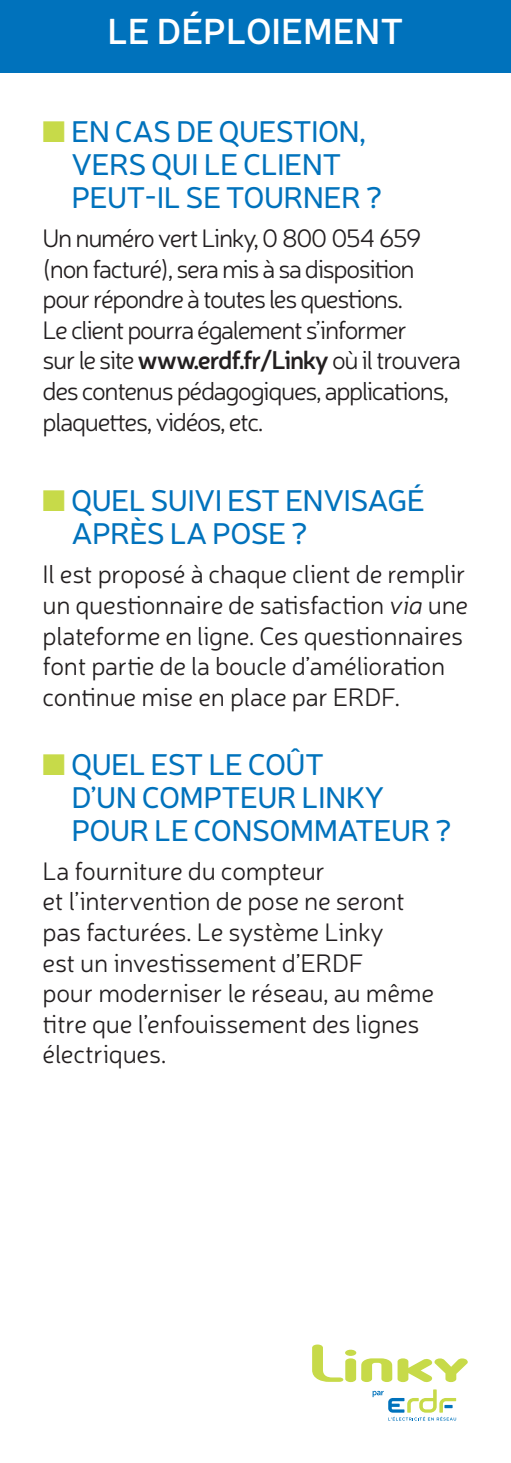
<style>
.page{position:relative;width:511px;height:1463px;background:#fff}
.page>*{position:absolute;margin:0;border:0;box-sizing:border-box;transform-origin:0 0}
.t1{font:600 36px "Neris";color:#fff}
.t2{font:30px/33px "Neris";letter-spacing:-.02em;color:#0072bc}
.t3{font:300 25.5px/30.6px "Neris";letter-spacing:-.02em;color:#231f20}
.t4{font:300 25.5px/30.6px "Neris";letter-spacing:-.05em;color:#231f20}
.s1{color:#c7da49}
.s2{font-weight:600}
.s3{font-style:italic}
</style>
<div class="page">
<div style="left:0;top:0;width:510px;height:72px;background:#0072bc"></div>
<svg style="left:312px;top:1344px;width:155px;height:38px"></svg>
<div style="left:345px;top:1349px;width:11px;height:7px;background:#c7da49;border-radius:50%"></div>
<svg style="left:372px;top:1389px;width:83px;height:31px"></svg>
<p class="t1" style="left:107px;top:7px;width:297px">LE DÉPLOIEMENT</p>
<p class="t2" style="left:71px;top:114px;width:312px;text-indent:-29px"><span class="s1">■</span> EN CAS DE QUESTION,<br>VERS QUI LE CLIENT<br>PEUT-IL SE TOURNER ?</p>
<p class="t4" style="left:43px;top:222px;width:419px">Un numéro vert Linky, 0 800 054 659 (non facturé), sera mis à sa disposition pour répondre à toutes les questions.<br>Le client pourra également s’informer<br>sur le site <span class="s2">www.erdf.fr/Linky</span> où il trouvera des contenus pédagogiques, applications, plaquettes, vidéos, etc.</p>
<p class="t2" style="left:71px;top:483px;width:354px;text-indent:-29px"><span class="s1">■</span> QUEL SUIVI EST ENVISAGÉ<br>APRÈS LA POSE ?</p>
<p class="t3" style="left:43px;top:558px;width:427px">Il est proposé à chaque client de remplir un questionnaire de satisfaction <span class="s3">via</span> une plateforme en ligne. Ces questionnaires font partie de la boucle d’amélioration continue mise en place par ERDF.</p>
<p class="t2" style="left:71px;top:746px;width:381px;text-indent:-29px"><span class="s1">■</span> QUEL EST LE COÛT<br>D’UN COMPTEUR LINKY<br>POUR LE CONSOMMATEUR ?</p>
<p class="t3" style="left:43px;top:855px;width:393px">La fourniture du compteur<br>et l’intervention de pose ne seront pas facturées. Le système Linky<br>est un investissement d’ERDF<br>pour moderniser le réseau, au même titre que l’enfouissement des lignes électriques.</p>
</div>
